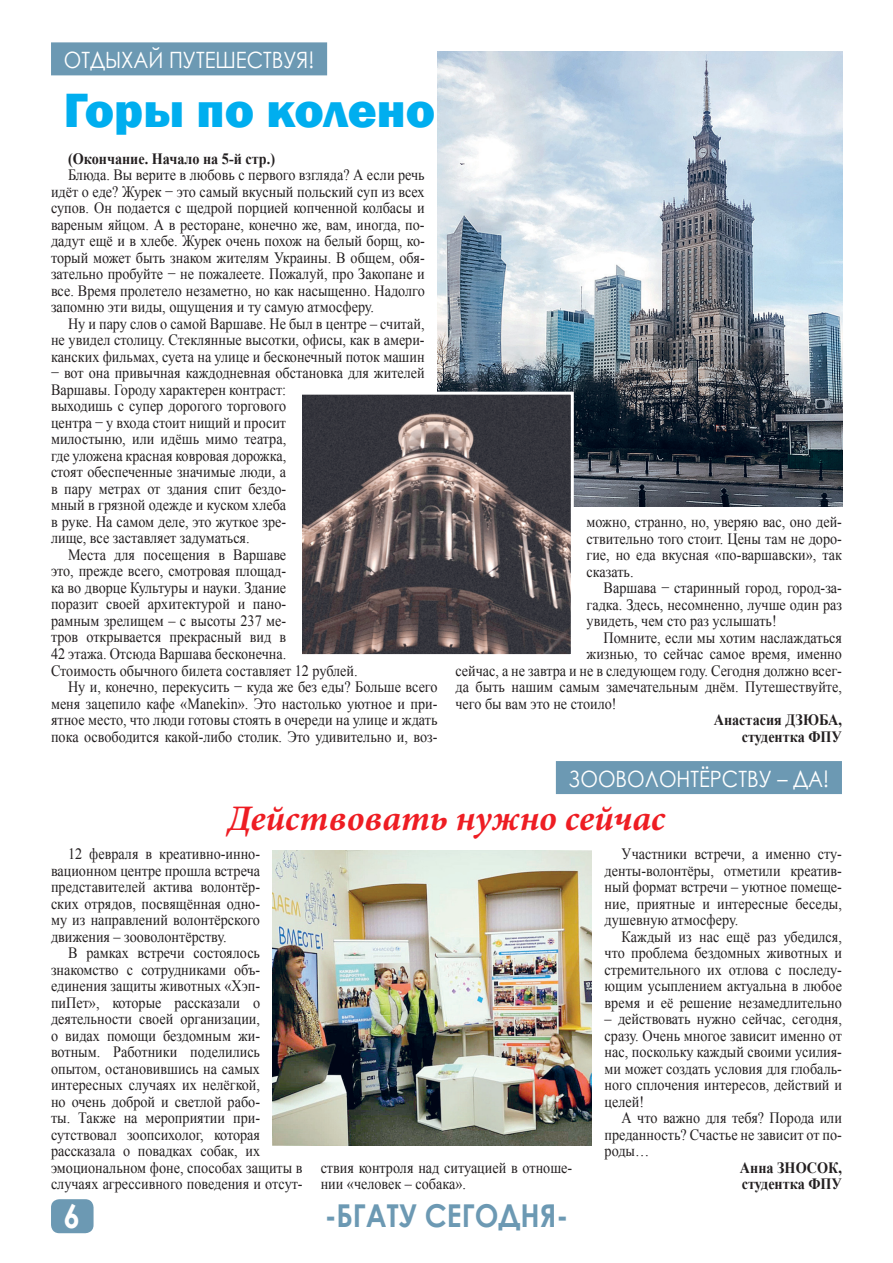
<style>
.page{position:relative;width:893px;height:1263px;background:#fff}
.page>*{position:absolute;margin:0;border:0;box-sizing:border-box;transform-origin:0 0}
.t1{font:800 49.5px "Franklin Gothic";color:#00aeef}
.t2{font:italic 700 36px "Minion Pro";color:#ee1d23}
.t3{font:700 33px "Century Gothic";color:#fff;scale:.9 1}
.t4{font:700 31.5px "Century Gothic";color:#6c99b3;scale:.9 1}
.t5{font:22.5px "Century Gothic";color:#fff;scale:.9 1}
.t6{font:15.75px/16.5px "Times New Roman";color:#231f20;text-align:justify;scale:.9 1}
.t7{font:700 15.75px/16.5px "Times New Roman";color:#231f20;text-align:right;scale:.9 1}
</style>
<div class="page">
<div style="left:51px;top:1199px;width:43px;height:34px;background:#6c99b3;border-radius:8px"></div>
<div style="left:51px;top:42px;width:276px;height:33px;background:#6c99b3"></div>
<div style="left:556px;top:761px;width:286px;height:33px;background:#6c99b3"></div>
<img style="left:273px;top:851px;width:319px;height:295px">
<img style="left:437px;top:51px;width:405px;height:455px">
<img style="left:303px;top:396px;width:267px;height:257px">
<div style="left:299px;top:392px;width:275px;height:265px;border:3px solid #fff"></div>
<h3 class="t5" style="left:64px;top:44px;width:280px">ОТДЫХАЙ ПУТЕШЕСТВУЯ!</h3>
<h1 class="t1" style="left:64px;top:79px;width:373px">Горы по колено</h1>
<p class="t7" style="left:68px;top:150px;width:231px">(Окончание. Начало на 5-й стр.)</p>
<p class="t6" style="left:51px;top:166px;width:417px;text-indent:17px">Блюда. Вы верите в любовь с первого взгляда? А если речь идёт о еде? Журек − это самый вкусный польский суп из всех супов. Он подается с щедрой порцией копченной колбасы и вареным яйцом. А в ресторане, конечно же, вам, иногда, по&shy;дадут ещё и в хлебе. Журек очень похож на белый борщ, ко&shy;торый может быть знаком жителям Украины. В общем, обя&shy;зательно пробуйте − не пожалеете. Пожалуй, про Закопане и все. Время пролетело незаметно, но как насыщенно. Надолго запомню эти виды, ощущения и ту самую атмосферу.</p>
<p class="t6" style="left:68px;top:315px;width:398px">Ну и пару слов о самой Варшаве. Не был в центре – считай,</p>
<p class="t6" style="left:51px;top:332px;width:417px">не увидел столицу. Стеклянные высотки, офисы, как в амери-</p>
<p class="t6" style="left:51px;top:348px;width:417px">канских фильмах, суета на улице и бесконечный поток машин</p>
<p class="t6" style="left:51px;top:365px;width:417px">− вот она привычная каждодневная обстановка для жителей</p>
<p class="t6" style="left:51px;top:381px;width:263px">Варшавы. Городу характерен контраст:</p>
<p class="t6" style="left:51px;top:398px;width:263px">выходишь с супер дорогого торгового</p>
<p class="t6" style="left:51px;top:414px;width:263px">центра − у входа стоит нищий и просит</p>
<p class="t6" style="left:51px;top:431px;width:263px">милостыню, или идёшь мимо театра,</p>
<p class="t6" style="left:51px;top:447px;width:263px">где уложена красная ковровая дорожка,</p>
<p class="t6" style="left:51px;top:464px;width:263px">стоят обеспеченные значимые люди, а</p>
<p class="t6" style="left:51px;top:480px;width:263px">в пару метрах от здания спит бездо-</p>
<p class="t6" style="left:51px;top:497px;width:263px">мный в грязной одежде и куском хлеба</p>
<p class="t6" style="left:51px;top:513px;width:263px">в руке. На самом деле, это жуткое зре-</p>
<p class="t6" style="left:51px;top:530px;width:222px">лище, все заставляет задуматься.</p>
<p class="t6" style="left:68px;top:546px;width:244px">Места для посещения в Варшаве</p>
<p class="t6" style="left:51px;top:563px;width:263px">это, прежде всего, смотровая площад-</p>
<p class="t6" style="left:51px;top:579px;width:263px">ка во дворце Культуры и науки. Здание</p>
<p class="t6" style="left:51px;top:596px;width:263px">поразит своей архитектурой и пано-</p>
<p class="t6" style="left:51px;top:612px;width:263px">рамным зрелищем – с высоты 237 ме-</p>
<p class="t6" style="left:51px;top:629px;width:263px">тров открывается прекрасный вид в</p>
<p class="t6" style="left:51px;top:645px;width:263px">42 этажа. Отсюда Варшава бесконечна.</p>
<p class="t6" style="left:51px;top:662px;width:342px">Стоимость обычного билета составляет 12 рублей.</p>
<p class="t6" style="left:68px;top:678px;width:412px">Ну и, конечно, перекусить − куда же без еды? Больше всего</p>
<p class="t6" style="left:51px;top:695px;width:431px">меня зацепило кафе «Manekin». Это настолько уютное и при-</p>
<p class="t6" style="left:51px;top:711px;width:431px">ятное место, что люди готовы стоять в очереди на улице и ждать</p>
<p class="t6" style="left:51px;top:728px;width:431px">пока освободится какой-либо столик. Это удивительно и, воз-</p>
<p class="t6" style="left:587px;top:513px;width:285px">можно, странно, но, уверяю вас, оно дей&shy;ствительно того стоит. Цены там не доро&shy;гие, но еда вкусная «по-варшавски», так сказать.</p>
<p class="t6" style="left:587px;top:579px;width:285px;text-indent:17px">Варшава − старинный город, город-за&shy;гадка. Здесь, несомненно, лучше один раз увидеть, чем сто раз услышать!</p>
<p class="t6" style="left:604px;top:629px;width:266px">Помните, если мы хотим наслаждаться</p>
<p class="t6" style="left:587px;top:645px;width:285px">жизнью, то сейчас самое время, именно</p>
<p class="t6" style="left:455px;top:662px;width:431px">сейчас, а не завтра и не в следующем году. Сегодня должно всег-</p>
<p class="t6" style="left:455px;top:678px;width:431px">да быть нашим самым замечательным днём. Путешествуйте,</p>
<p class="t6" style="left:455px;top:695px;width:181px">чего бы вам это не стоило!</p>
<p class="t7" style="left:714px;top:711px;width:144px">Анастасия ДЗЮБА, студентка ФПУ</p>
<h3 class="t5" style="left:569px;top:763px;width:291px">ЗООВОЛОНТЁРСТВУ – ДА!</h3>
<h2 class="t2" style="left:228px;top:793px;width:439px">Действовать нужно сейчас</h2>
<p class="t6" style="left:51px;top:845px;width:234px;text-indent:17px">12 февраля в креативно-инно&shy;вационном центре прошла встреча представителей актива волонтёр&shy;ских отрядов, посвящённая одно&shy;му из направлений волонтёрского движения – зооволонтёрству.</p>
<p class="t6" style="left:51px;top:944px;width:281px;text-align:left;text-indent:17px">В рамках встречи состоялось знакомство с сотрудниками объ&shy;единения защиты животных «Хэп&shy;пиПет», которые рассказали о деятельности своей организации,<br>о видах помощи бездомным жи&shy;вотным. Работники поделились опытом, остановившись на самых интересных случаях их нелёгкой,<br>но очень доброй и светлой рабо-<br>ты. Также на мероприятии при&shy;сутствовал зоопсихолог, которая рассказала о повадках собак, их эмоциональном фоне, способах защиты в случаях агрессивного поведения и отсут-</p>
<p class="t6" style="left:605px;top:845px;width:265px;text-indent:17px">Участники встречи, а именно сту&shy;денты-волонтёры, отметили креатив&shy;ный формат встречи – уютное помеще&shy;ние, приятные и интересные беседы, душевную атмосферу.</p>
<p class="t6" style="left:605px;top:928px;width:265px;text-indent:17px">Каждый из нас ещё раз убедился, что проблема бездомных животных и стремительного их отлова с последу&shy;ющим усыплением актуальна в любое время и её решение незамедлительно</p>
<p class="t6" style="left:605px;top:1010px;width:265px">– действовать нужно сейчас, сегодня, сразу. Очень многое зависит именно от нас, поскольку каждый своими усилия&shy;ми может создать условия для глобаль&shy;ного сплочения интересов, действий и целей!</p>
<p class="t6" style="left:605px;top:1109px;width:265px;text-indent:17px">А что важно для тебя? Порода или преданность? Счастье не зависит от по&shy;роды…</p>
<p class="t7" style="left:740px;top:1159px;width:115px;text-align:left">Анна ЗНОСОК, студентка ФПУ</p>
<p class="t6" style="left:321px;top:1159px;width:281px">ствия контроля над ситуацией в отноше&shy;нии «человек – собака».</p>
<h3 class="t3" style="left:63px;top:1191px;width:20px">6</h3>
<h3 class="t4" style="left:325px;top:1192px;width:272px">-БГАТУ СЕГОДНЯ-</h3>
</div>
